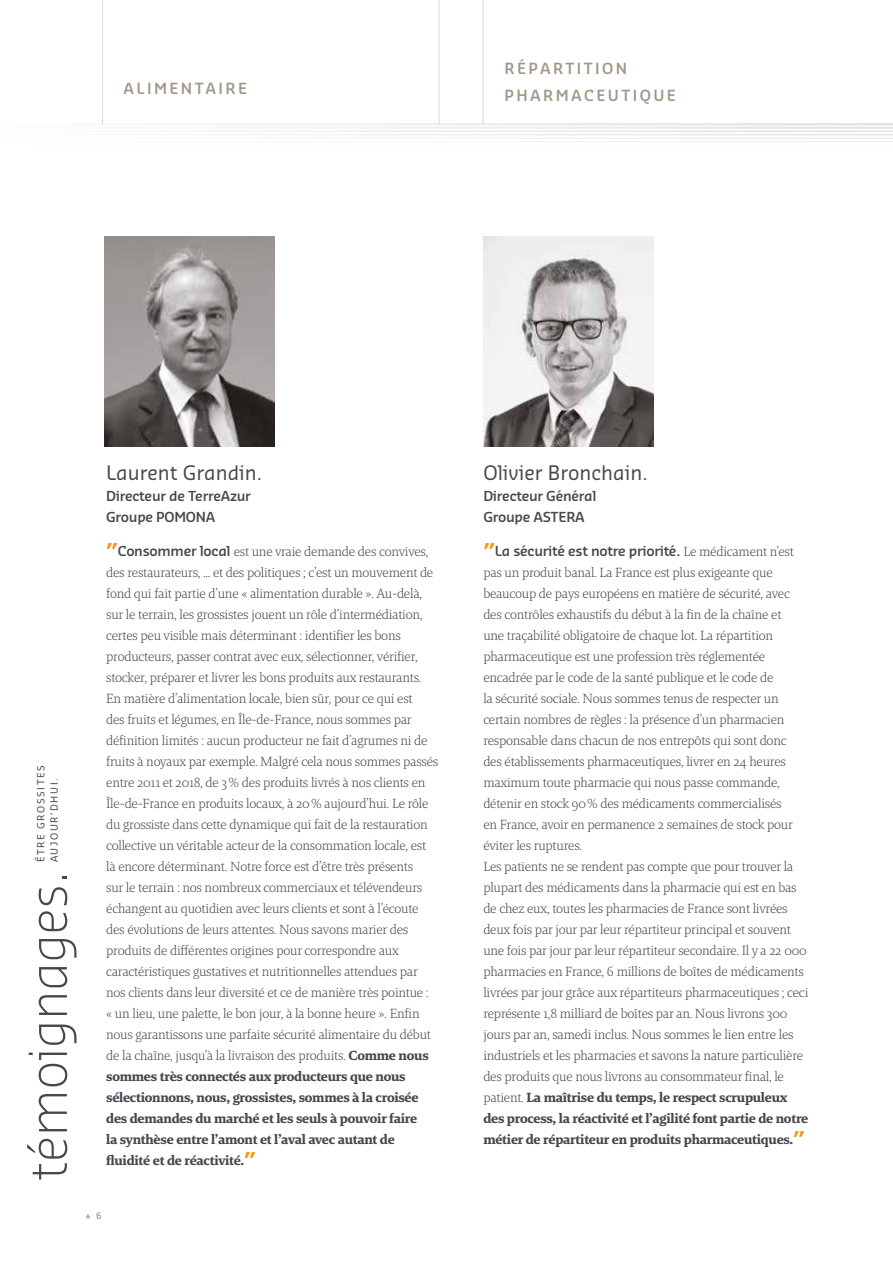
<style>
.page{position:relative;width:893px;height:1263px;background:#fff}
.page>*{position:absolute;margin:0;border:0;box-sizing:border-box;transform-origin:0 0}
.t1{font:300 50.85px "Sansa Pro";color:#48464f}
.t2{font:19.5px "Sansa Pro";color:#48464f}
.t3{font:600 15px/27px "Sansa Pro";letter-spacing:.16em;color:#a19688}
.t4{font:300 13.5px/21px "Brando";letter-spacing:-.02em;color:#48464f}
.t5{font:600 13.5px/21px "Sansa Pro";letter-spacing:-.02em;color:#48464f}
.t6{font:9.6px/13.2px "Sansa Pro";letter-spacing:.16em;color:#48464f}
.t7{font:600 9px "Sansa Pro";color:#a3a2ab}
.s1{font-family:"Sansa Pro";font-weight:600;font-size:24px;color:#f49712}
.s2{font-family:"Sansa Pro";font-weight:600}
.s3{font-weight:700}
.s4{font-size:24px;color:#f49712}
.s5{font-family:"Brando";font-weight:300}
</style>
<div class="page">
<img style="left:104px;top:236px;width:170px;height:211px">
<img style="left:484px;top:236px;width:170px;height:211px">
<svg style="left:102px;top:123px;width:791px;height:19px"></svg>
<hr style="left:102px;top:0;width:1px;height:124px;background:#dad9de">
<hr style="left:483px;top:0;width:1px;height:124px;background:#dad9de">
<hr style="left:439px;top:0;width:1px;height:124px;background:#dad9de">
<p class="t3" style="left:124px;top:74px;width:125px">ALIMENTAIRE</p>
<p class="t3" style="left:505px;top:54px;width:173px">RÉPARTITION<br>PHARMACEUTIQUE</p>
<p class="t6" style="left:34px;top:862px;width:99px;rotate:-90deg">ÊTRE GROSSITES<br>AUJOUR’DHUI.</p>
<h1 class="t1" style="left:14px;top:1181px;width:312px;rotate:-90deg">témoignages.</h1>
<h2 class="t2" style="left:106px;top:460px;width:157px">Laurent Grandin.</h2>
<p class="t5" style="left:106px;top:485px;width:146px">Directeur de TerreAzur<br>Groupe POMONA</p>
<p class="t4" style="left:106px;top:541px;width:334px"><span class="s1">”</span><span class="s2">Consommer local</span> est une vraie demande des convives, des restaurateurs, … et des politiques ; c’est un mouvement de fond qui fait partie d’une « alimentation durable ». Au-delà, sur le terrain, les grossistes jouent un rôle d’intermédiation, certes peu visible mais déterminant : identifier les bons producteurs, passer contrat avec eux, sélectionner, vérifier, stocker, préparer et livrer les bons produits aux restaurants.<br>En matière d’alimentation locale, bien sûr, pour ce qui est<br>des fruits et légumes, en Île-de-France, nous sommes par définition limités : aucun producteur ne fait d’agrumes ni de fruits à noyaux par exemple. Malgré cela nous sommes passés entre 2011 et 2018, de 3% des produits livrés à nos clients en Île-de-France en produits locaux, à 20% aujourd’hui. Le rôle du grossiste dans cette dynamique qui fait de la restauration collective un véritable acteur de la consommation locale, est là encore déterminant. Notre force est d’être très présents<br>sur le terrain : nos nombreux commerciaux et télévendeurs échangent au quotidien avec leurs clients et sont à l’écoute des évolutions de leurs attentes. Nous savons marier des produits de différentes origines pour correspondre aux caractéristiques gustatives et nutritionnelles attendues par nos clients dans leur diversité et ce de manière très pointue :<br>« un lieu, une palette, le bon jour, à la bonne heure ». Enfin nous garantissons une parfaite sécurité alimentaire du début de la chaîne, jusqu’à la livraison des produits. <span class="s3">Comme nous sommes très connectés aux producteurs que nous sélectionnons, nous, grossistes, sommes à la croisée des demandes du marché et les seuls à pouvoir faire<br>la synthèse entre l’amont et l’aval avec autant de fluidité et de réactivité.</span><span class="s1">”</span></p>
<p class="t7" style="left:96px;top:1210px;width:7px">6</p>
<h2 class="t2" style="left:483px;top:460px;width:166px">Olivier Bronchain.</h2>
<p class="t5" style="left:483px;top:485px;width:115px">Directeur Général<br>Groupe ASTERA</p>
<p class="t5" style="left:483px;top:540px;width:312px"><span class="s4">”</span>La sécurité est notre priorité. <span class="s5">Le médicament n’est</span></p>
<p class="t4" style="left:483px;top:562px;width:327px">pas un produit banal. La France est plus exigeante que beaucoup de pays européens en matière de sécurité, avec des contrôles exhaustifs du début à la fin de la chaîne et<br>une traçabilité obligatoire de chaque lot. La répartition pharmaceutique est une profession très réglementée encadrée par le code de la santé publique et le code de<br>la sécurité sociale. Nous sommes tenus de respecter un certain nombres de règles : la présence d’un pharmacien responsable dans chacun de nos entrepôts qui sont donc des établissements pharmaceutiques, livrer en 24 heures maximum toute pharmacie qui nous passe commande, détenir en stock 90% des médicaments commercialisés<br>en France, avoir en permanence 2 semaines de stock pour éviter les ruptures.<br>Les patients ne se rendent pas compte que pour trouver la plupart des médicaments dans la pharmacie qui est en bas de chez eux, toutes les pharmacies de France sont livrées deux fois par jour par leur répartiteur principal et souvent une fois par jour par leur répartiteur secondaire. Il y a 22 000 pharmacies en France, 6 millions de boîtes de médicaments livrées par jour grâce aux répartiteurs pharmaceutiques ; ceci représente 1,8 milliard de boîtes par an. Nous livrons 300 jours par an, samedi inclus. Nous sommes le lien entre les industriels et les pharmacies et savons la nature particulière des produits que nous livrons au consommateur final, le patient. <span class="s3">La maîtrise du temps, le respect scrupuleux des process, la réactivité et l’agilité font partie de notre métier de répartiteur en produits pharmaceutiques.</span><span class="s1">”</span></p>
</div>
